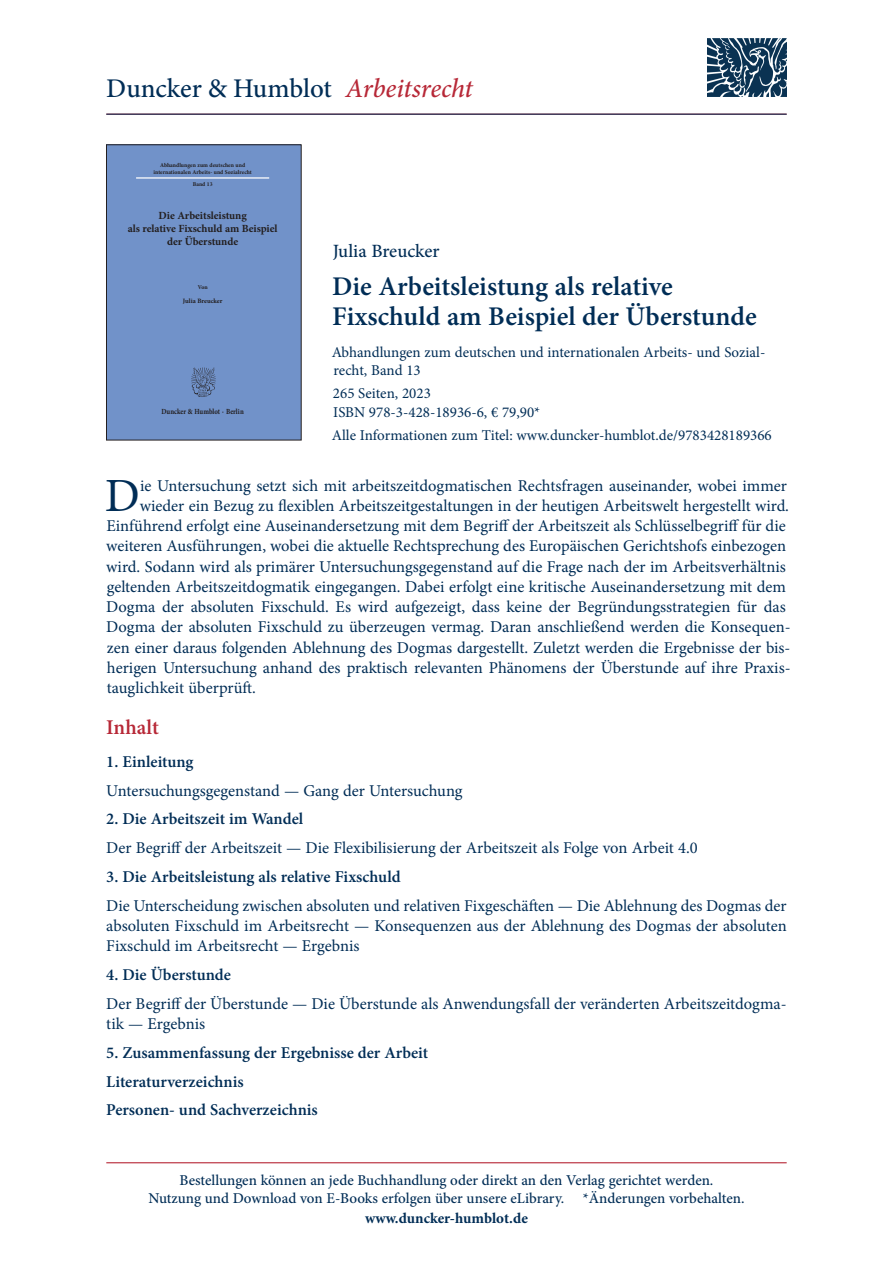
<style>
.page{position:relative;width:893px;height:1263px;background:#fff}
.page>*{position:absolute;margin:0;border:0;box-sizing:border-box;transform-origin:0 0}
.t1{font:47.7px "Minion Pro";color:#002d56}
.t2{font:600 27px/30px "Minion Pro";color:#002d56}
.t3{font:500 27px "Minion Pro";letter-spacing:-.005em;color:#002d56}
.t4{font:600 21px "Minion Pro";color:#b72837}
.t5{font:500 18.75px "Minion Pro";color:#002d56}
.t6{font:16.5px/20.2px "Minion Pro";color:#002d56;text-align:justify}
.t7{font:600 16.5px/28.8px "Minion Pro";color:#002d56}
.t8{font:15px/18.8px "Minion Pro";color:#002d56}
.t9{font:500 15px/18px "Minion Pro";color:#002d56;text-align:center}
.t10{font:700 15px "Minion Pro";color:#002d56}
.t11{font:700 10.95px/12.5px "Minion Pro";letter-spacing:-.005em;color:#231f20;text-align:center}
.t12{font:700 7.8px "Minion Pro";letter-spacing:-.005em;color:#231f20;scale:.86 1}
.t13{font:700 6.6px "Minion Pro";letter-spacing:-.005em;color:#231f20}
.t14{font:700 6px/6.8px "Minion Pro";letter-spacing:.005em;color:#231f20;text-align:center;scale:.96 1}
.t15{font:700 5.85px "Minion Pro";color:#231f20}
.s1{font-style:italic;color:#b72837}
.s2{font-size:5.85px}
</style>
<div class="page">
<hr style="left:106px;top:1162px;width:681px;height:1px;background:#b72837">
<div style="left:106px;top:145px;width:195px;height:295px;background:#7192c9"></div>
<hr style="left:136px;top:177px;width:133px;height:2px;background:#fff">
<img style="left:191px;top:367px;width:25px;height:30px">
<div style="left:106px;top:145px;width:195px;height:295px;border:1px solid #231f20"></div>
<img style="left:707px;top:38px;width:79px;height:59px">
<hr style="left:106px;top:114px;width:681px;height:1px;background:#002d56">
<h2 class="t3" style="left:106px;top:70px;width:368px">Duncker &amp; Humblot <span class="s1">Arbeitsrecht</span></h2>
<p class="t14" style="left:153px;top:161px;width:104px">Abhandlungen zum deutschen und internationalen Arbeits- und Sozial<span class="s2">recht</span></p>
<p class="t15" style="left:193px;top:180px;width:21px">Band 13</p>
<p class="t11" style="left:128px;top:210px;width:151px">Die Arbeitsleistung<br>als relative Fixschuld am Beispiel der Überstunde</p>
<p class="t15" style="left:198px;top:283px;width:11px">Von</p>
<p class="t13" style="left:183px;top:296px;width:41px">Julia Breucker</p>
<p class="t12" style="left:161px;top:406px;width:97px">Duncker &amp; Humblot · Berlin</p>
<p class="t5" style="left:333px;top:238px;width:108px">Julia Breucker</p>
<h2 class="t2" style="left:332px;top:271px;width:426px">Die Arbeitsleistung als relative<br>Fixschuld am Beispiel der Überstunde</h2>
<p class="t8" style="left:332px;top:343px;width:435px">Abhandlungen zum deutschen und internationalen Arbeits- und Sozial&shy;recht, Band 13</p>
<p class="t8" style="left:333px;top:384px;width:209px">265 Seiten, 2023<br>ISBN 978-3-428-18936-6, € 79,90*</p>
<p class="t8" style="left:332px;top:426px;width:442px">Alle Informationen zum Titel: www.duncker-humblot.de/9783428189366</p>
<h1 class="t1" style="left:105px;top:464px;width:37px">D</h1>
<p class="t6" style="left:140px;top:475px;width:648px">ie Untersuchung setzt sich mit arbeitszeitdogmatischen Rechtsfragen auseinander, wobei immer</p>
<p class="t6" style="left:140px;top:495px;width:651px">wieder ein Bezug zu flexiblen Arbeitszeitgestaltungen in der heutigen Arbeitswelt hergestellt wird.</p>
<p class="t6" style="left:106px;top:516px;width:681px">Einführend erfolgt eine Auseinandersetzung mit dem Begriff der Arbeitszeit als Schlüsselbegriff für die</p>
<p class="t6" style="left:106px;top:536px;width:681px">weiteren Ausführungen, wobei die aktuelle Rechtsprechung des Europäischen Gerichtshofs einbezogen</p>
<p class="t6" style="left:106px;top:556px;width:681px">wird. Sodann wird als primärer Untersuchungsgegenstand auf die Frage nach der im Arbeitsverhältnis</p>
<p class="t6" style="left:107px;top:576px;width:681px">geltenden Arbeitszeitdogmatik eingegangen. Dabei erfolgt eine kritische Auseinandersetzung mit dem</p>
<p class="t6" style="left:106px;top:597px;width:681px">Dogma der absoluten Fixschuld. Es wird aufgezeigt, dass keine der Begründungsstrategien für das</p>
<p class="t6" style="left:106px;top:617px;width:686px">Dogma der absoluten Fixschuld zu überzeugen vermag. Daran anschließend werden die Konsequen-</p>
<p class="t6" style="left:107px;top:637px;width:685px">zen einer daraus folgenden Ablehnung des Dogmas dargestellt. Zuletzt werden die Ergebnisse der bis-</p>
<p class="t6" style="left:107px;top:657px;width:685px">herigen Untersuchung anhand des praktisch relevanten Phänomens der Überstunde auf ihre Praxis-</p>
<p class="t6" style="left:107px;top:678px;width:151px">tauglichkeit überprüft.</p>
<p class="t4" style="left:106px;top:713px;width:54px">Inhalt</p>
<p class="t7" style="left:106px;top:747px;width:89px">1. Einleitung</p>
<p class="t6" style="left:106px;top:780px;width:358px">Untersuchungsgegenstand — Gang der Untersuchung</p>
<p class="t7" style="left:106px;top:805px;width:199px">2. Die Arbeitszeit im Wandel</p>
<p class="t6" style="left:106px;top:838px;width:593px">Der Begriff der Arbeitszeit — Die Flexibilisierung der Arbeitszeit als Folge von Arbeit 4.0</p>
<p class="t7" style="left:106px;top:862px;width:296px">3. Die Arbeitsleistung als relative Fixschuld</p>
<p class="t6" style="left:106px;top:895px;width:682px">Die Unterscheidung zwischen absoluten und relativen Fixgeschäften — Die Ablehnung des Dogmas der absoluten Fixschuld im Arbeitsrecht — Konsequenzen aus der Ablehnung des Dogmas der absoluten Fixschuld im Arbeitsrecht — Ergebnis</p>
<p class="t7" style="left:106px;top:960px;width:126px">4. Die Überstunde</p>
<p class="t6" style="left:106px;top:993px;width:682px">Der Begriff der Überstunde — Die Überstunde als Anwendungsfall der veränderten Arbeitszeitdogma&shy;tik — Ergebnis</p>
<p class="t7" style="left:106px;top:1038px;width:323px">5. Zusammenfassung der Ergebnisse der Arbeit<br>Literaturverzeichnis<br>Personen- und Sachverzeichnis</p>
<p class="t9" style="left:148px;top:1171px;width:598px">Bestellungen können an jede Buchhandlung oder direkt an den Verlag gerichtet werden.<br>Nutzung und Download von E-Books erfolgen über unsere eLibrary. *Änderungen vorbehalten.</p>
<p class="t10" style="left:365px;top:1207px;width:164px">www.duncker-humblot.de</p>
</div>
